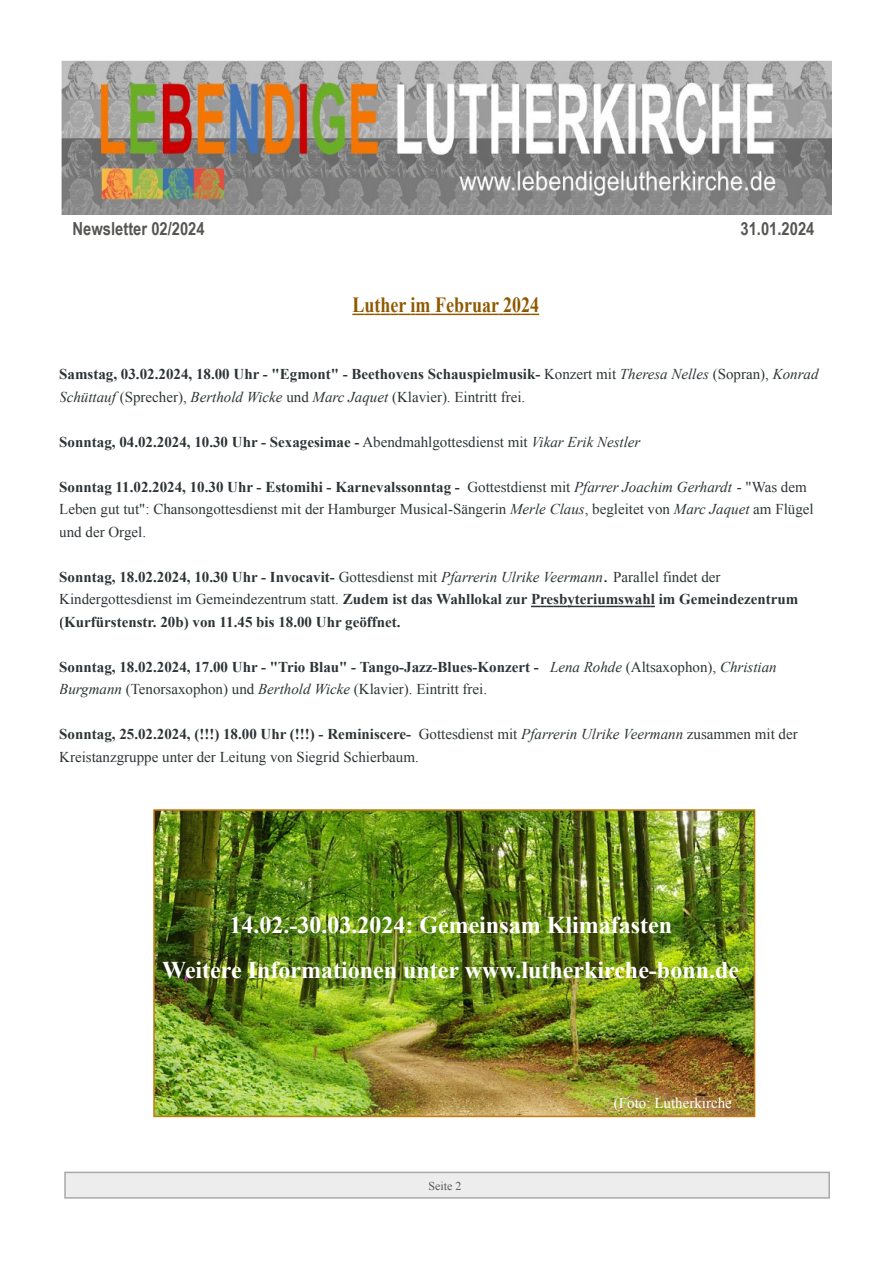
<style>
.page{position:relative;width:893px;height:1263px;background:#fff}
.page>*{position:absolute;margin:0;border:0;box-sizing:border-box;transform-origin:0 0}
.t1{font:700 24px/45px "Times New Roman";color:#fff;text-align:center}
.t2{font:700 21.6px "Times New Roman";color:#8f5901;scale:.83 1}
.t3{font:700 18px "Arial Narrow";color:#555753}
.t4{font:700 15px/22.5px "Times New Roman";color:#2e3436}
.t5{font:15px/22.5px "Times New Roman";color:#2e3436}
.t6{font:15px "Times New Roman";color:#fff}
.t7{font:12px "Times New Roman";color:#555753}
.s1{font-weight:400}
.s2{font-weight:400;font-style:italic}
.s3{font-weight:700}
.s4{font-style:italic}
.s5{font-family:"Arial";font-weight:400;font-size:18px;color:#161413}
</style>
<div class="page">
<div style="left:65px;top:1172px;width:764px;height:26px;background:#ededee"></div>
<div style="left:64px;top:1171px;width:766px;height:28px;border:2px solid #a7a9ac"></div>
<img style="left:62px;top:60px;width:769px;height:155px">
<svg style="left:352px;top:314px;width:187px;height:1px"></svg>
<svg style="left:531px;top:606px;width:124px;height:1px"></svg>
<img style="left:156px;top:812px;width:596px;height:302px">
<div style="left:153px;top:809px;width:602px;height:308px;border:2px solid #c17a10"></div>
<p class="t3" style="left:73px;top:218px;width:134px">Newsletter 02/2024</p>
<p class="t3" style="left:740px;top:218px;width:75px">31.01.2024</p>
<h2 class="t2" style="left:352px;top:292px;width:227px">Luther im Februar 2024</h2>
<p class="t4" style="left:59px;top:363px;width:761px">Samstag, 03.02.2024, 18.00 Uhr - "Egmont" - Beethovens Schauspielmusik- <span class="s1">Konzert mit</span> <span class="s2">Theresa Nelles</span> <span class="s1">(Sopran),</span> <span class="s2">Konrad<br>Schüttauf</span> <span class="s1">(Sprecher),</span> <span class="s2">Berthold Wicke</span> <span class="s1">und</span> <span class="s2">Marc Jaquet</span> <span class="s1">(Klavier). Eintritt frei.</span></p>
<p class="t4" style="left:59px;top:430px;width:583px">Sonntag, 04.02.2024, 10.30 Uhr - Sexagesimae - <span class="s1">Abendmahlgottesdienst mit</span> <span class="s2">Vikar Erik Nestler</span></p>
<p class="t5" style="left:59px;top:475px;width:756px"><span class="s3">Sonntag 11.02.2024, 10.30 Uhr - Estomihi - Karnevalssonntag -</span> Gottestdienst mit <span class="s4">Pfarrer Joachim Gerhardt</span> - "Was dem<br>Leben gut tut": Chansongottesdienst mit der Hamburger Musical-Sängerin <span class="s4">Merle Claus</span>, begleitet von <span class="s4">Marc Jaquet</span> am Flügel und der Orgel.</p>
<p class="t4" style="left:59px;top:565px;width:740px">Sonntag, 18.02.2024, 10.30 Uhr - Invocavit- <span class="s1">Gottesdienst mit</span> <span class="s2">Pfarrerin Ulrike Veermann</span><span class="s5">.</span> <span class="s1">Parallel findet der<br>Kindergottesdienst im Gemeindezentrum statt.</span> Zudem ist das Wahllokal zur Presbyteriumswahl im Gemeindezentrum (Kurfürstenstr. 20b) von 11.45 bis 18.00 Uhr geöffnet.</p>
<p class="t4" style="left:59px;top:655px;width:719px">Sonntag, 18.02.2024, 17.00 Uhr - "Trio Blau" - Tango-Jazz-Blues-Konzert - <span class="s2">Lena Rohde</span> <span class="s1">(Altsaxophon),</span> <span class="s2">Christian<br>Burgmann</span> <span class="s1">(Tenorsaxophon) und</span> <span class="s2">Berthold Wicke</span> <span class="s1">(Klavier). Eintritt frei.</span></p>
<p class="t5" style="left:59px;top:723px;width:740px"><span class="s3">Sonntag, 25.02.2024, (!!!) 18.00 Uhr (!!!) - Reminiscere-</span> Gottesdienst mit <span class="s4">Pfarrerin Ulrike Veermann</span> zusammen mit der<br>Kreistanzgruppe unter der Leitung von Siegrid Schierbaum.</p>
<h1 class="t1" style="left:162px;top:902px;width:578px">14.02.-30.03.2024: Gemeinsam Klimafasten<br>Weitere Informationen unter www.lutherkirche-bonn.de</h1>
<p class="t7" style="left:428px;top:1179px;width:34px">Seite 2</p>
<p class="t6" style="left:614px;top:1095px;width:119px">(Foto: Lutherkirche</p>
</div>
